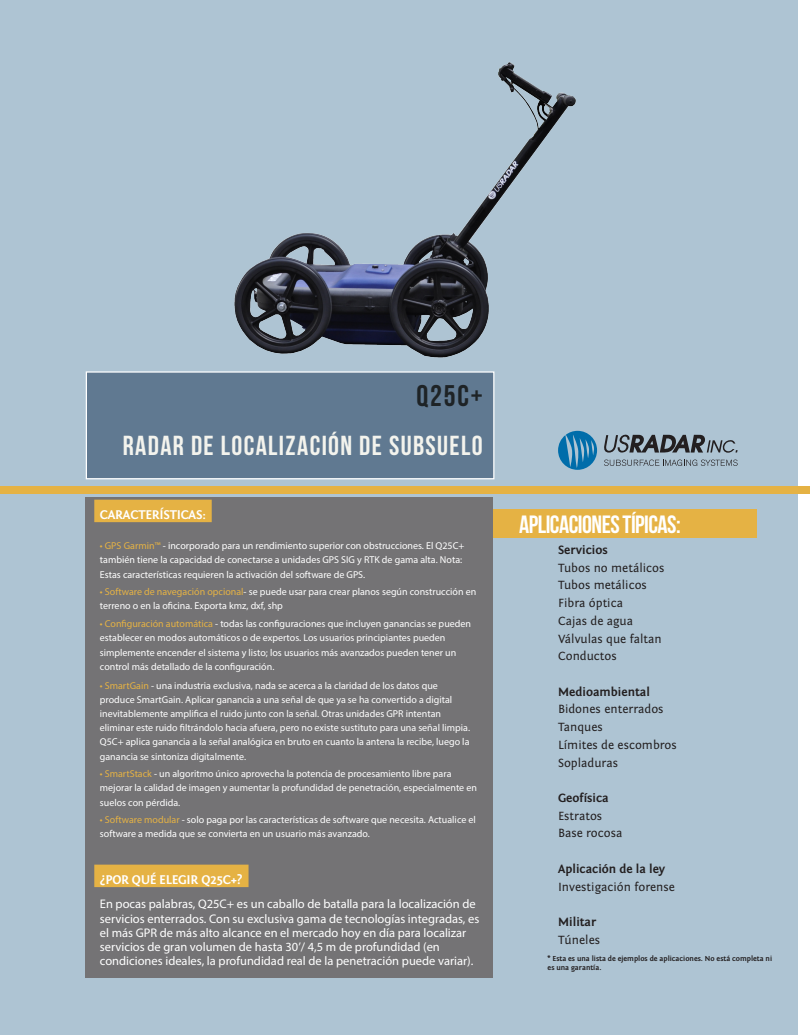
<style>
.page{position:relative;width:810px;height:1035px;background:#fff}
.page>*{position:absolute;margin:0;border:0;box-sizing:border-box;transform-origin:0 0}
.Car_name{font:29.88px "Bebas Neue";color:#1e2326}
.Car_model{font:27.5px "Bebas Neue";letter-spacing:.05em;color:#f3f3ed}
.Tech_data_title{font:25px "Bebas Neue";letter-spacing:-.02em;color:#fff}
.Subtitle_normal{font:700 13.12px "Fontin Sans";letter-spacing:-.02em;color:#fff}
.Normal_text{font:12.5px/14.1px "Myriad Pro";color:#fff}
.Normal_text_left{font:12.5px "Fontin Sans";color:#231f20}
.Normal_text_left-2{font:700 12.5px "Fontin Sans";color:#231f20}
.Normal_text-2{font:10px/14.1px "Myriad Pro";color:#fff}
.small_text_under_ima{font:700 7.5px/8.8px "Fontin Sans";color:#231f20}
.s1{color:#e5b244}
</style>
<div class="page">
<div style="left:0;top:1px;width:797px;height:1034px;background:#aec4d3"></div>
<div style="left:0;top:486px;width:810px;height:7px;background:#e5b244"></div>
<div style="left:85px;top:371px;width:410px;height:109px;background:#607991"></div>
<div style="left:472px;top:509px;width:284px;height:28px;background:#e5b244"></div>
<div style="left:86px;top:497px;width:407px;height:481px;background:#747375"></div>
<div style="left:94px;top:500px;width:118px;height:22px;background:#e5b244"></div>
<div style="left:94px;top:865px;width:155px;height:22px;background:#e5b244"></div>
<svg style="left:558px;top:431px;width:39px;height:39px"></svg>
<svg style="left:604px;top:434px;width:134px;height:19px"></svg>
<svg style="left:604px;top:460px;width:134px;height:6px"></svg>
<img style="left:234px;top:62px;width:342px;height:296px">
<p class="Car_name" style="left:417px;top:379px;width:68px">Q25C+</p>
<p class="Car_model" style="left:123px;top:430px;width:361px">RADAR DE LOCALIZACIÓN DE SUBSUELO</p>
<p class="Subtitle_normal" style="left:100px;top:507px;width:107px">CARACTERÍSTICAS:</p>
<p class="Normal_text-2" style="left:100px;top:539px;width:366px"><span class="s1">• GPS Garmin™</span> - incorporado para un rendimiento superior con obstrucciones. El Q25C+ también tiene la capacidad de conectarse a unidades GPS SIG y RTK de gama alta. Nota:<br>Estas características requieren la activación del software de GPS.</p>
<p class="Normal_text-2" style="left:100px;top:585px;width:378px"><span class="s1">• Software de navegación opcional</span>- se puede usar para crear planos según construcción en terreno o en la oficina. Exporta kmz, dxf, shp</p>
<p class="Normal_text-2" style="left:100px;top:617px;width:373px"><span class="s1">• Configuración automática</span> - todas las configuraciones que incluyen ganancias se pueden establecer en modos automáticos o de expertos. Los usuarios principiantes pueden simplemente encender el sistema y listo; los usuarios más avanzados pueden tener un control más detallado de la configuración.</p>
<p class="Normal_text-2" style="left:100px;top:678px;width:372px"><span class="s1">• SmartGain</span> - una industria exclusiva, nada se acerca a la claridad de los datos que produce SmartGain. Aplicar ganancia a una señal de que ya se ha convertido a digital inevitablemente amplifica el ruido junto con la señal. Otras unidades GPR intentan eliminar este ruido filtrándolo hacia afuera, pero no existe sustituto para una señal limpia.<br>Q5C+ aplica ganancia a la señal analógica en bruto en cuanto la antena la recibe, luego la ganancia se sintoniza digitalmente.</p>
<p class="Normal_text-2" style="left:100px;top:767px;width:379px"><span class="s1">• SmartStack</span> - un algoritmo único aprovecha la potencia de procesamiento libre para mejorar la calidad de imagen y aumentar la profundidad de penetración, especialmente en suelos con pérdida.</p>
<p class="Normal_text-2" style="left:100px;top:813px;width:378px"><span class="s1">• Software modular</span> - solo paga por las características de software que necesita. Actualice el software a medida que se convierta en un usuario más avanzado.</p>
<p class="Subtitle_normal" style="left:100px;top:872px;width:144px">¿POR QUÉ ELEGIR Q25C+?</p>
<p class="Normal_text" style="left:100px;top:897px;width:381px">En pocas palabras, Q25C+ es un caballo de batalla para la localización de servicios enterrados. Con su exclusiva gama de tecnologías integradas, es el más GPR de más alto alcance en el mercado hoy en día para localizar servicios de gran volumen de hasta 30’/ 4,5 m de profundidad (en condiciones ideales, la profundidad real de la penetración puede variar).</p>
<p class="Tech_data_title" style="left:519px;top:510px;width:163px">APLICACIONES TÍPICAS:</p>
<p class="Normal_text_left-2" style="left:558px;top:543px;width:51px">Servicios</p>
<p class="Normal_text_left" style="left:558px;top:561px;width:108px">Tubos no metálicos</p>
<p class="Normal_text_left" style="left:558px;top:578px;width:90px">Tubos metálicos</p>
<p class="Normal_text_left" style="left:558px;top:596px;width:66px">Fibra óptica</p>
<p class="Normal_text_left" style="left:558px;top:614px;width:77px">Cajas de agua</p>
<p class="Normal_text_left" style="left:558px;top:632px;width:105px">Válvulas que faltan</p>
<p class="Normal_text_left" style="left:558px;top:649px;width:60px">Conductos</p>
<p class="Normal_text_left-2" style="left:558px;top:685px;width:93px">Medioambiental</p>
<p class="Normal_text_left" style="left:558px;top:702px;width:107px">Bidones enterrados</p>
<p class="Normal_text_left" style="left:558px;top:720px;width:46px">Tanques</p>
<p class="Normal_text_left" style="left:558px;top:738px;width:120px">Límites de escombros</p>
<p class="Normal_text_left" style="left:558px;top:756px;width:62px">Sopladuras</p>
<p class="Normal_text_left-2" style="left:558px;top:791px;width:52px">Geofísica</p>
<p class="Normal_text_left" style="left:558px;top:809px;width:46px">Estratos</p>
<p class="Normal_text_left" style="left:558px;top:826px;width:66px">Base rocosa</p>
<p class="Normal_text_left-2" style="left:558px;top:862px;width:109px">Aplicación de la ley</p>
<p class="Normal_text_left" style="left:558px;top:880px;width:119px">Investigación forense</p>
<p class="Normal_text_left-2" style="left:558px;top:915px;width:40px">Militar</p>
<p class="Normal_text_left" style="left:558px;top:933px;width:44px">Túneles</p>
<p class="small_text_under_ima" style="left:548px;top:954px;width:226px">* Esta es una lista de ejemplos de aplicaciones. No está completa ni es una garantía.</p>
</div>
